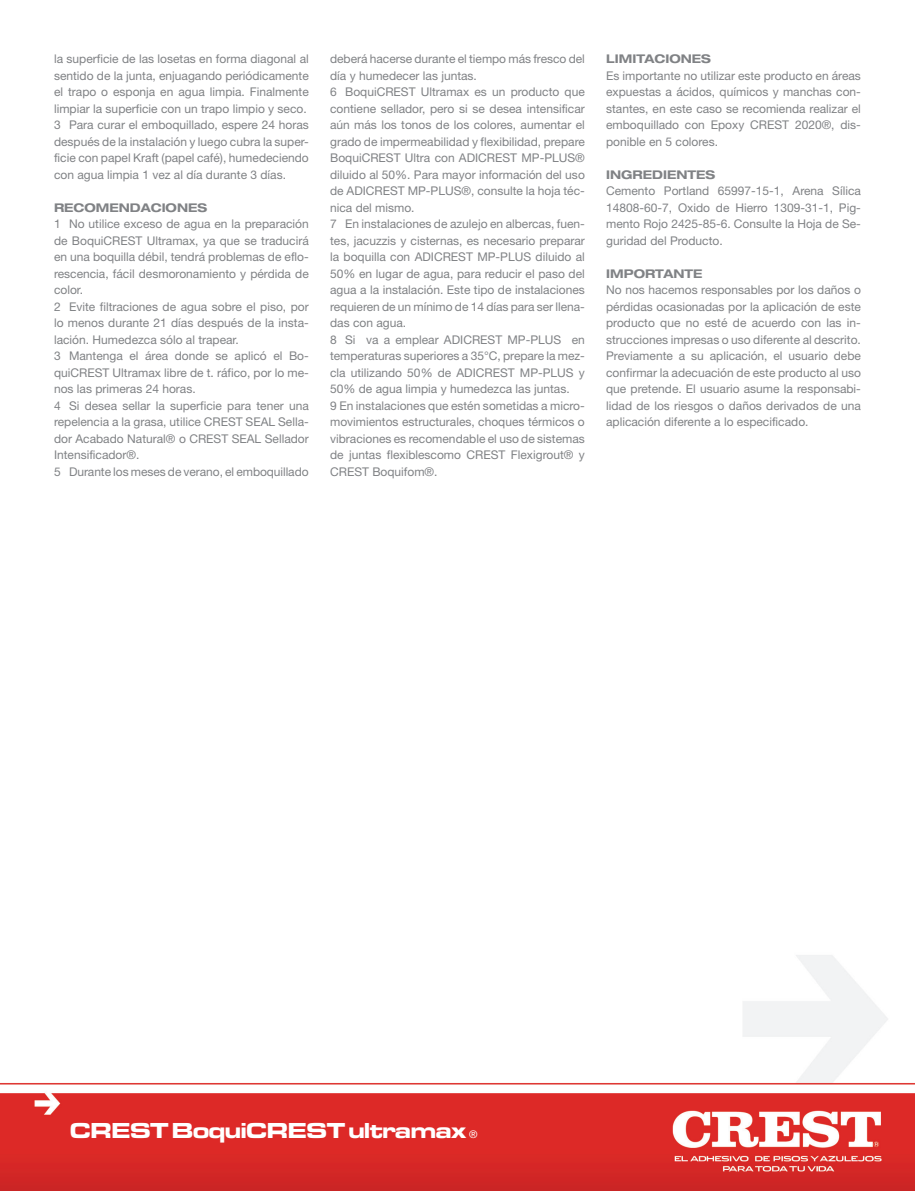
<style>
.page{position:relative;width:915px;height:1191px;background:#fff}
.page>*{position:absolute;margin:0;border:0;box-sizing:border-box;transform-origin:0 0}
.t1{font:22.5px "Eurostile T Blac Exte";letter-spacing:-.075em;color:#fff}
.Hojas_Técnicas_Text{font:12px/16.5px "Helvetica Neue";color:#808285;text-align:justify}
.Hojas_Técnicas_Text-2{font:700 expanded 12px "Helvetica Neue";color:#808285}
.s1{font-family:"Helvetica Neue";font-size:10.5px}
</style>
<div class="page">
<img style="left:0;top:955px;width:914px;height:236px">
<p class="Hojas_Técnicas_Text" style="left:54px;top:51px;width:256px">la superficie de las losetas en forma diagonal al sentido de la junta, enjuagando periódicamente el trapo o esponja en agua limpia. Finalmente limpiar la superficie con un trapo limpio y seco.</p>
<p class="Hojas_Técnicas_Text" style="left:54px;top:117px;width:256px">3 Para curar el emboquillado, espere 24 horas después de la instalación y luego cubra la super&shy;ficie con papel Kraft (papel café), humedeciendo con agua limpia 1 vez al día durante 3 días.</p>
<p class="Hojas_Técnicas_Text-2" style="left:54px;top:200px;width:155px">RECOMENDACIONES</p>
<p class="Hojas_Técnicas_Text" style="left:54px;top:216px;width:256px">1 No utilice exceso de agua en la preparación de BoquiCREST Ultramax, ya que se traducirá en una boquilla débil, tendrá problemas de eflo&shy;rescencia, fácil desmoronamiento y pérdida de color.</p>
<p class="Hojas_Técnicas_Text" style="left:54px;top:298px;width:256px">2 Evite filtraciones de agua sobre el piso, por lo menos durante 21 días después de la insta&shy;lación. Humedezca sólo al trapear.</p>
<p class="Hojas_Técnicas_Text" style="left:54px;top:348px;width:256px">3 Mantenga el área donde se aplicó el Bo&shy;quiCREST Ultramax libre de t. ráfico, por lo me&shy;nos las primeras 24 horas.</p>
<p class="Hojas_Técnicas_Text" style="left:54px;top:397px;width:256px">4 Si desea sellar la superficie para tener una repelencia a la grasa, utilice CREST SEAL Sella&shy;dor Acabado Natural® o CREST SEAL Sellador Intensificador®.</p>
<p class="Hojas_Técnicas_Text" style="left:54px;top:463px;width:256px">5 Durante los meses de verano, el emboquillado</p>
<p class="Hojas_Técnicas_Text" style="left:330px;top:51px;width:256px">deberá hacerse durante el tiempo más fresco del día y humedecer las juntas.</p>
<p class="Hojas_Técnicas_Text" style="left:330px;top:84px;width:256px">6 BoquiCREST Ultramax es un producto que contiene sellador, pero si se desea intensificar aún más los tonos de los colores, aumentar el grado de impermeabilidad y flexibilidad, prepare BoquiCREST Ultra con ADICREST MP-PLUS® diluido al 50%. Para mayor información del uso de ADICREST MP-PLUS®, consulte la hoja téc&shy;nica del mismo.</p>
<p class="Hojas_Técnicas_Text" style="left:330px;top:216px;width:256px">7 En instalaciones de azulejo en albercas, fuen&shy;tes, jacuzzis y cisternas, es necesario preparar la boquilla con ADICREST MP-PLUS diluido al 50% en lugar de agua, para reducir el paso del agua a la instalación. Este tipo de instalaciones requieren de un mínimo de 14 días para ser llena&shy;das con agua.</p>
<p class="Hojas_Técnicas_Text" style="left:330px;top:331px;width:256px">8 Si va a emplear ADICREST MP-PLUS en temperaturas superiores a 35°C, prepare la mez&shy;cla utilizando 50% de ADICREST MP-PLUS y 50% de agua limpia y humedezca las juntas.</p>
<p class="Hojas_Técnicas_Text" style="left:330px;top:397px;width:256px">9 En instalaciones que estén sometidas a micro&shy;movimientos estructurales, choques térmicos o vibraciones es recomendable el uso de sistemas de juntas flexiblescomo CREST Flexigrout® y CREST Boquifom®.</p>
<p class="Hojas_Técnicas_Text-2" style="left:606px;top:51px;width:106px">LIMITACIONES</p>
<p class="Hojas_Técnicas_Text" style="left:606px;top:67px;width:256px">Es importante no utilizar este producto en áreas expuestas a ácidos, químicos y manchas con&shy;stantes, en este caso se recomienda realizar el emboquillado con Epoxy CREST 2020®, dis&shy;ponible en 5 colores.</p>
<p class="Hojas_Técnicas_Text-2" style="left:606px;top:167px;width:111px">INGREDIENTES</p>
<p class="Hojas_Técnicas_Text" style="left:606px;top:183px;width:256px">Cemento Portland 65997-15-1, Arena Sílica 14808-60-7, Oxido de Hierro 1309-31-1, Pig&shy;mento Rojo 2425-85-6. Consulte la Hoja de Se&shy;guridad del Producto.</p>
<p class="Hojas_Técnicas_Text-2" style="left:606px;top:266px;width:98px">IMPORTANTE</p>
<p class="Hojas_Técnicas_Text" style="left:606px;top:282px;width:256px">No nos hacemos responsables por los daños o pérdidas ocasionadas por la aplicación de este producto que no esté de acuerdo con las in&shy;strucciones impresas o uso diferente al descrito.<br>Previamente a su aplicación, el usuario debe confirmar la adecuación de este producto al uso que pretende. El usuario asume la responsabi&shy;lidad de los riesgos o daños derivados de una aplicación diferente a lo especificado.</p>
<p class="t1" style="left:69px;top:1117px;width:410px">CREST BoquiCREST ultramax <span class="s1">®</span></p>
</div>
